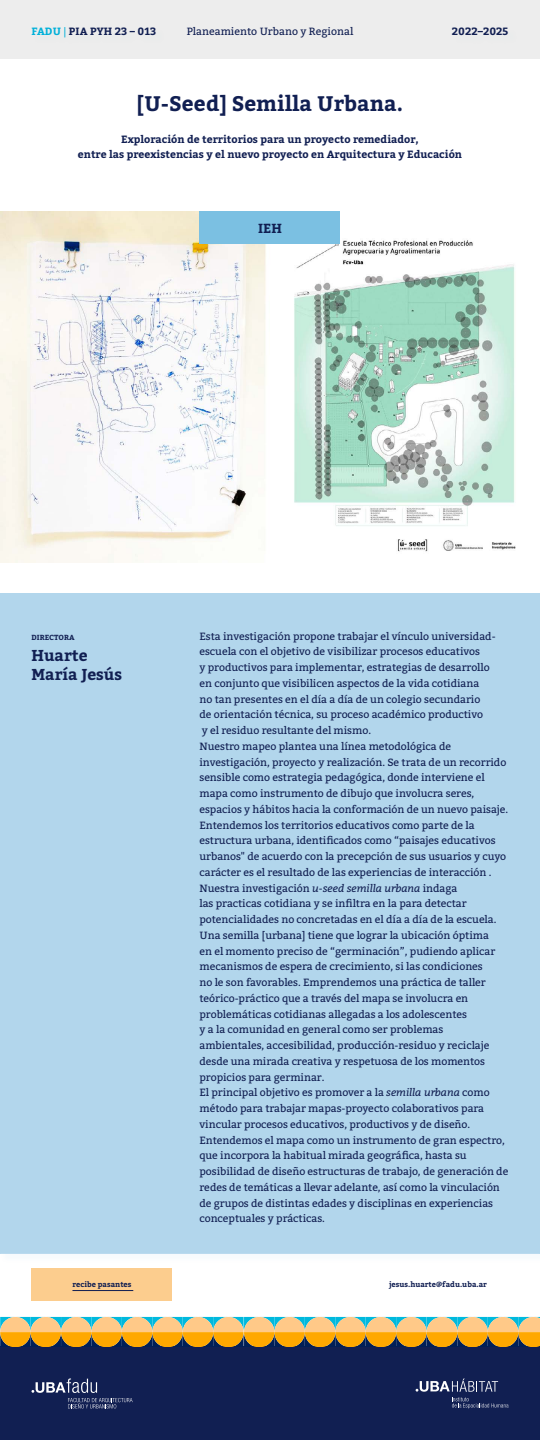
<style>
.page{position:relative;width:540px;height:1440px;background:#fff}
.page>*{position:absolute;margin:0;border:0;box-sizing:border-box;transform-origin:0 0}
.t1{font:700 21px "Bitter";color:#111f52}
.t2{font:700 15.75px/19.6px "Bitter";color:#111f52}
.t3{font:700 13.12px "Bitter";color:#111f52}
.t4{font:10.5px/15.8px "Bitter";letter-spacing:-.005em;color:#111f52}
.t5{font:700 10.5px/15.8px "Bitter";color:#111f52;text-align:center}
.t6{font:700 7.5px "Bitter";color:#111f52}
.t7{font:700 7.35px "Bitter";color:#111f52}
.s1{color:#00b0d9}
.s2{font-weight:400;color:#00b0d9}
.s3{font-style:italic}
</style>
<div class="page">
<div style="left:0;top:594px;width:540px;height:659px;background:#b2d6ec"></div>
<div style="left:0;top:0;width:540px;height:58px;background:#ededed"></div>
<div style="left:0;top:1346px;width:540px;height:94px;background:#111f52"></div>
<div style="left:32px;top:1268px;width:140px;height:33px;background:#fccd8e"></div>
<hr style="left:72px;top:1290px;width:61px;height:1px;background:#111f52">
<div style="left:244px;top:1316px;width:244px;height:30px;background:#effafc"></div>
<svg style="left:31px;top:1378px;width:102px;height:31px"></svg>
<div style="left:436px;top:1316px;width:104px;height:30px;background:#effafc"></div>
<div style="left:0;top:1316px;width:244px;height:30px;background:#effafc"></div>
<svg style="left:0;top:1317px;width:540px;height:29px;background:#d3af59"></svg>
<svg style="left:416px;top:1378px;width:93px;height:30px"></svg>
<img style="left:0;top:212px;width:516px;height:350px">
<div style="left:200px;top:212px;width:140px;height:32px;background:#7bc0e2"></div>
<p class="t5" style="left:32px;top:24px;width:126px"><span class="s1">FADU</span> <span class="s2">|</span> PIA PYH 23 – 013</p>
<p class="t4" style="left:187px;top:23px;width:168px">Planeamiento Urbano y Regional</p>
<p class="t5" style="left:452px;top:24px;width:58px">2022–2025</p>
<h1 class="t1" style="left:137px;top:90px;width:268px">[U-Seed] Semilla Urbana.</h1>
<p class="t5" style="left:78px;top:131px;width:386px">Exploración de territorios para un proyecto remediador,<br>entre las preexistencias y el nuevo proyecto en Arquitectura y Educación</p>
<p class="t3" style="left:258px;top:220px;width:25px">IEH</p>
<p class="t7" style="left:32px;top:632px;width:45px">DIRECTORA</p>
<h2 class="t2" style="left:32px;top:646px;width:92px">Huarte<br>María Jesús</h2>
<p class="t4" style="left:200px;top:628px;width:310px">Esta investigación propone trabajar el vínculo universidad&shy;escuela con el objetivo de visibilizar procesos educativos<br>y productivos para implementar, estrategias de desarrollo<br>en conjunto que visibilicen aspectos de la vida cotidiana<br>no tan presentes en el día a día de un colegio secundario<br>de orientación técnica, su proceso académico productivo<br>y el residuo resultante del mismo.<br>Nuestro mapeo plantea una línea metodológica de investigación, proyecto y realización. Se trata de un recorrido sensible como estrategia pedagógica, donde interviene el mapa como instrumento de dibujo que involucra seres, espacios y hábitos hacia la conformación de un nuevo paisaje.<br>Entendemos los territorios educativos como parte de la estructura urbana, identificados como “paisajes educativos urbanos" de acuerdo con la precepción de sus usuarios y cuyo carácter es el resultado de las experiencias de interacción .<br>Nuestra investigación <span class="s3">u-seed semilla urbana</span> indaga<br>las practicas cotidiana y se infiltra en la para detectar potencialidades no concretadas en el día a día de la escuela.<br>Una semilla [urbana] tiene que lograr la ubicación óptima<br>en el momento preciso de “germinación”, pudiendo aplicar mecanismos de espera de crecimiento, si las condiciones<br>no le son favorables. Emprendemos una práctica de taller teórico-práctico que a través del mapa se involucra en problemáticas cotidianas allegadas a los adolescentes<br>y a la comunidad en general como ser problemas ambientales, accesibilidad, producción-residuo y reciclaje desde una mirada creativa y respetuosa de los momentos propicios para germinar.<br>El principal objetivo es promover a la <span class="s3">semilla urbana</span> como método para trabajar mapas-proyecto colaborativos para vincular procesos educativos, productivos y de diseño.<br>Entendemos el mapa como un instrumento de gran espectro, que incorpora la habitual mirada geográfica, hasta su posibilidad de diseño estructuras de trabajo, de generación de redes de temáticas a llevar adelante, así como la vinculación de grupos de distintas edades y disciplinas en experiencias conceptuales y prácticas.</p>
<p class="t6" style="left:72px;top:1279px;width:61px">recibe pasantes</p>
<p class="t6" style="left:389px;top:1279px;width:99px">jesus.huarte@fadu.uba.ar</p>
</div>
